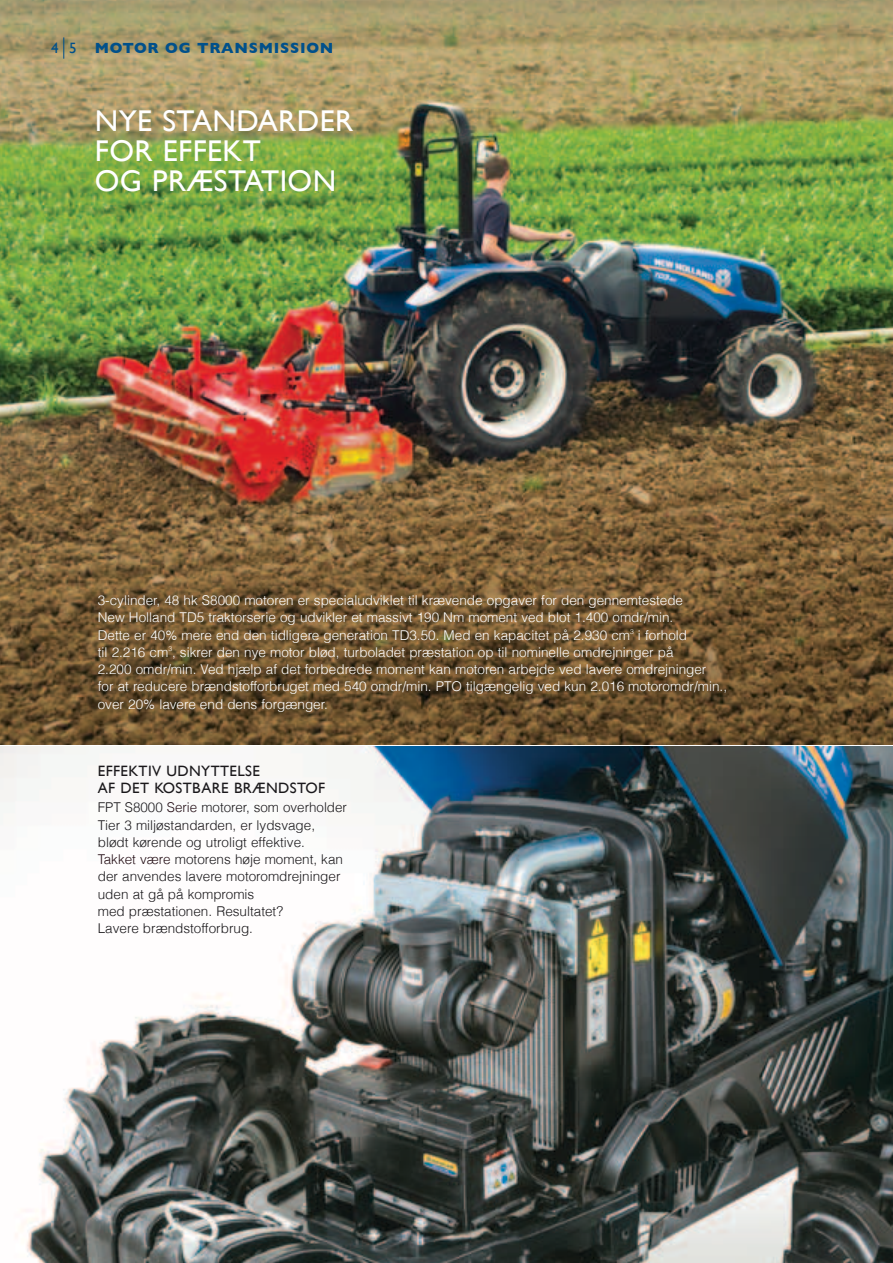
<style>
.page{position:relative;width:893px;height:1263px;background:#fff}
.page>*{position:absolute;margin:0;border:0;box-sizing:border-box;transform-origin:0 0}
.t1{font:30px/30px "Gill Sans";letter-spacing:.015em;color:#fff}
.t2{font:15px/17.2px "Gill Sans";letter-spacing:.025em;color:#1a181b}
.t3{font:700 15px "Gill Sans";letter-spacing:.05em;color:#00508b}
.t4{font:300 13.5px/17.2px "Helvetica";color:#fff}
.t5{font:300 13.5px/17.2px "Helvetica";color:#1a181b}
.s1{font-weight:400}
.s2{color:#250f16}
</style>
<div class="page">
<img style="left:0;top:0;width:893px;height:744px">
<svg style="left:64px;top:37px;width:1px;height:22px"></svg>
<img style="left:0;top:746px;width:893px;height:517px">
<p class="t3" style="left:51px;top:39px;width:284px"><span class="s1">4 5</span> MOTOR OG TRANSM ISSION</p>
<h1 class="t1" style="left:95px;top:106px;width:260px">NYE STAN DARDER<br>FOR EFFEKT<br>OG PRÆSTATION</h1>
<p class="t4" style="left:98px;top:591px;width:631px">3-cylinder, 48 hk S8000 motoren er specialudviklet til krævende opgaver for den gennemtestede<br>New Holland TD5 traktorserie og udvikler et massivt 190 Nm moment ved blot 1.400 omdr/min.<br>Dette er 40% mere end den tidligere generation TD3.50. Med en kapacitet på 2.930 cm<sup>3</sup> i forhold<br>til 2.216 cm<sup>3</sup>, sikrer den nye motor blød, turboladet præstation op til nominelle omdrejninger på<br>2.200 omdr/min. Ved hjælp af det forbedrede moment kan motoren arbejde ved lavere omdrejninger<br>for at reducere brændstofforbruget med 540 omdr/min. PTO tilgængelig ved kun 2.016 motoromdr/min., over 20% lavere end dens forgænger.</p>
<p class="t2" style="left:98px;top:762px;width:229px">EFFEKTIV UDNYTTELSE<br>AF DET KOSTBARE BRÆN DSTOF</p>
<p class="t5" style="left:98px;top:799px;width:251px">FPT S8000 <span class="s2">Serie</span> motorer, som overholder Tier 3 miljøstandarden, er lydsvage, blødt kørende og utroligt effektive.<br><span class="s2">Takket være</span> motorens høje moment, kan der anvendes lavere motoromdrejninger uden at gå på kompromis<br>med præstationen. Resultatet?<br>Lavere brændstofforbrug.</p>
</div>
